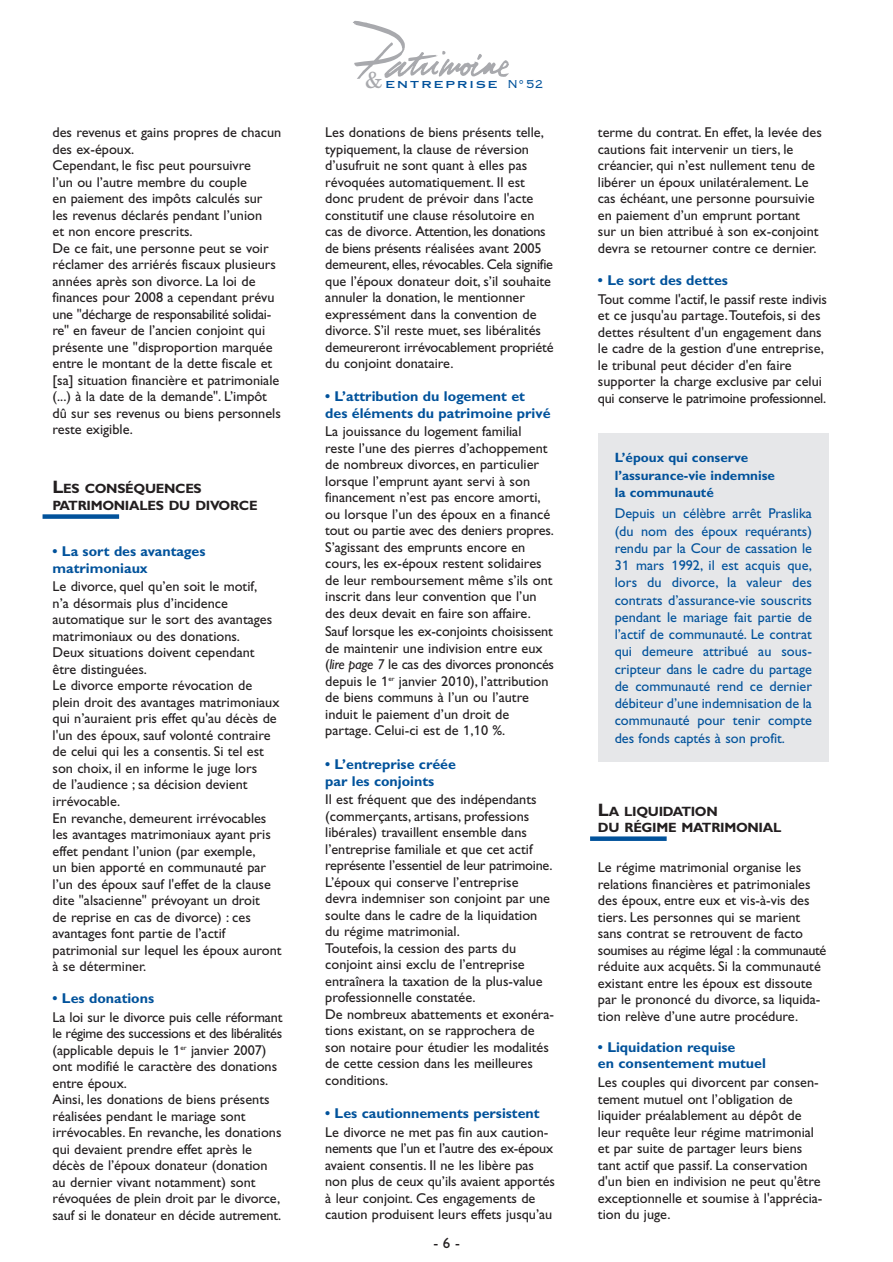
<style>
.page{position:relative;width:893px;height:1262px;background:#fff}
.page>*{position:absolute;margin:0;border:0;box-sizing:border-box;transform-origin:0 0}
.t1{font:22.2px "New Century Schlbk";color:#a8a9ad}
.t2{font:15px "Gill Sans";color:#231f20}
.t3{font:14.25px/16.5px "Gill Sans";color:#231f20}
.t4{font:14.25px/17.2px "Gill Sans";color:#01529b;text-align:justify}
.t5{font:700 14.25px/16.5px "Gill Sans";color:#01529b}
.t6{font:700 13.5px/16.5px "Gill Sans";letter-spacing:-.02em;color:#231f20}
.t7{font:700 13.5px/17.2px "Gill Sans";color:#01529b}
.t8{font:9.6px "Copperplate Thirty One AB";letter-spacing:.18em;color:#01519b;scale:1.2 1}
.s1{font-size:18px}
.s2{font-family:"Frutiger";font-size:13.5px}
.s3{font-family:"Copperplate Thirty Two BC";font-size:15px;color:#01529b}
.s4{font-style:italic}
</style>
<div class="page">
<svg style="left:353px;top:21px;width:156px;height:58px"></svg>
<div style="left:43px;top:514px;width:76px;height:5px;background:#01529b"></div>
<div style="left:598px;top:433px;width:230px;height:328px;background:#e6e7e9"></div>
<div style="left:590px;top:836px;width:76px;height:5px;background:#01529b"></div>
<p class="t3" style="left:53px;top:126px;width:230px">des revenus et gains propres de chacun des ex-époux.<br>Cependant, le fisc peut poursuivre<br>l’un ou l’autre membre du couple<br>en paiement des impôts calculés sur les revenus déclarés pendant l’union<br>et non encore prescrits.<br>De ce fait, une personne peut se voir réclamer des arriérés fiscaux plusieurs années après son divorce. La loi de finances pour 2008 a cependant prévu une "décharge de responsabilité solidai&shy;re" en faveur de l’ancien conjoint qui présente une "disproportion marquée entre le montant de la dette fiscale et [sa] situation financière et patrimoniale (...) à la date de la demande". L’impôt dû sur ses revenus ou biens personnels reste exigible.</p>
<p class="t6" style="left:53px;top:482px;width:206px"><span class="s1">L</span>ES CONSÉQUENCES<br>PATRIMONIALES DU DIVORCE</p>
<p class="t5" style="left:53px;top:545px;width:154px">• La sort des avantages matrimoniaux</p>
<p class="t3" style="left:53px;top:580px;width:230px">Le divorce, quel qu’en soit le motif,<br>n’a désormais plus d’incidence automatique sur le sort des avantages matrimoniaux ou des donations.<br>Deux situations doivent cependant être distinguées.<br>Le divorce emporte révocation de plein droit des avantages matrimoniaux qui n’auraient pris effet qu'au décès de l'un des époux, sauf volonté contraire de celui qui les a consentis. Si tel est son choix, il en informe le juge lors<br>de l’audience ; sa décision devient irrévocable.<br>En revanche, demeurent irrévocables les avantages matrimoniaux ayant pris effet pendant l’union (par exemple,<br>un bien apporté en communauté par l’un des époux sauf l'effet de la clause dite "alsacienne" prévoyant un droit<br>de reprise en cas de divorce) : ces avantages font partie de l’actif patrimonial sur lequel les époux auront à se déterminer.</p>
<p class="t5" style="left:53px;top:991px;width:103px">• Les donations</p>
<p class="t3" style="left:53px;top:1010px;width:231px">La loi sur le divorce puis celle réformant le régime des successions et des libéralités (applicable depuis le <span class="s2">1</span><sup>er</sup> janvier 2007) ont modifié le caractère des donations entre époux.<br>Ainsi, les donations de biens présents réalisées pendant le mariage sont irrévocables. En revanche, les donations qui devaient prendre effet après le décès de l’époux donateur (donation au dernier vivant notamment) sont révoquées de plein droit par le divorce, sauf si le donateur en décide autrement.</p>
<h1 class="t1" style="left:365px;top:71px;width:20px">&amp;</h1>
<p class="t8" style="left:385px;top:79px;width:133px">ENTREPRISE <span class="s3">N°52</span></p>
<p class="t3" style="left:325px;top:126px;width:230px">Les donations de biens présents telle, typiquement, la clause de réversion d’usufruit ne sont quant à elles pas révoquées automatiquement. Il est donc prudent de prévoir dans l'acte constitutif une clause résolutoire en cas de divorce. Attention, les donations de biens présents réalisées avant 2005 demeurent, elles, révocables. Cela signifie que l’époux donateur doit, s’il souhaite annuler la donation, le mentionner expressément dans la convention de divorce. S’il reste muet, ses libéralités demeureront irrévocablement propriété du conjoint donataire.</p>
<p class="t5" style="left:325px;top:389px;width:227px">• L’attribution du logement et des éléments du patrimoine privé</p>
<p class="t3" style="left:325px;top:425px;width:230px">La jouissance du logement familial reste l’une des pierres d’achoppement de nombreux divorces, en particulier lorsque l’emprunt ayant servi à son financement n’est pas encore amorti, ou lorsque l’un des époux en a financé tout ou partie avec des deniers propres.<br>S’agissant des emprunts encore en cours, les ex-époux restent solidaires de leur remboursement même s’ils ont inscrit dans leur convention que l’un des deux devait en faire son affaire.</p>
<p class="t3" style="left:325px;top:625px;width:230px">Sauf lorsque les ex-conjoints choisissent de maintenir une indivision entre eux (<span class="s4">lire page 7</span> le cas des divorces prononcés depuis le <span class="s2">1</span><sup>er</sup> janvier 20<span class="s2">1</span>0), l’attribution de biens communs à l’un ou l’autre induit le paiement d’un droit de partage. Celui-ci est de <span class="s2">1</span>,<span class="s2">1</span>0 %.</p>
<p class="t5" style="left:325px;top:757px;width:132px">• L’entreprise créée par les conjoints</p>
<p class="t3" style="left:325px;top:792px;width:230px">Il est fréquent que des indépendants (commerçants, artisans, professions libérales) travaillent ensemble dans l’entreprise familiale et que cet actif représente l’essentiel de leur patrimoine.<br>L’époux qui conserve l’entreprise<br>devra indemniser son conjoint par une soulte dans le cadre de la liquidation du régime matrimonial.<br>Toutefois, la cession des parts du conjoint ainsi exclu de l’entreprise entraînera la taxation de la plus-value professionnelle constatée.<br>De nombreux abattements et exonéra&shy;tions existant, on se rapprochera de son notaire pour étudier les modalités de cette cession dans les meilleures conditions.</p>
<p class="t5" style="left:325px;top:1106px;width:216px">• Les cautionnements persistent</p>
<p class="t3" style="left:325px;top:1125px;width:231px">Le divorce ne met pas fin aux caution&shy;nements que l’un et l’autre des ex-époux avaient consentis. Il ne les libère pas non plus de ceux qu’ils avaient apportés à leur conjoint. Ces engagements de caution produisent leurs effets jusqu’au</p>
<p class="t2" style="left:433px;top:1237px;width:28px">- 6 -</p>
<p class="t3" style="left:598px;top:126px;width:225px">terme du contrat. En effet, la levée des cautions fait intervenir un tiers, le créancier, qui n’est nullement tenu de libérer un époux unilatéralement. Le cas échéant, une personne poursuivie en paiement d’un emprunt portant sur un bien attribué à son ex-conjoint devra se retourner contre ce dernier.</p>
<p class="t5" style="left:598px;top:274px;width:132px">• Le sort des dettes</p>
<p class="t3" style="left:598px;top:292px;width:230px">Tout comme l'actif, le passif reste indivis et ce jusqu'au partage.Toutefois, si des dettes résultent d'un engagement dans le cadre de la gestion d'une entreprise, le tribunal peut décider d'en faire supporter la charge exclusive par celui qui conserve le patrimoine professionnel.</p>
<p class="t7" style="left:614px;top:450px;width:162px">L’époux qui conserve l’assurance-vie indemnise la communauté</p>
<p class="t4" style="left:614px;top:506px;width:199px">Depuis un célèbre arrêt Praslika (du nom des époux requérants) rendu par la Cour de cassation le 3<span class="s2">1</span> mars <span class="s2">1</span>992, il est acquis que, lors du divorce, la valeur des contrats d’assurance-vie souscrits pendant le mariage fait partie de l’actif de communauté. Le contrat qui demeure attribué au sous&shy;cripteur dans le cadre du partage de communauté rend ce dernier débiteur d’une indemnisation de la communauté pour tenir compte des fonds captés à son profit.</p>
<p class="t6" style="left:598px;top:804px;width:185px"><span class="s1">L</span>A LIQUIDATION<br>DU RÉGIME MATRIMONIAL</p>
<p class="t3" style="left:598px;top:860px;width:230px">Le régime matrimonial organise les relations financières et patrimoniales des époux, entre eux et vis-à-vis des tiers. Les personnes qui se marient sans contrat se retrouvent de facto soumises au régime légal : la communauté réduite aux acquêts. Si la communauté existant entre les époux est dissoute par le prononcé du divorce, sa liquida&shy;tion relève d’une autre procédure.</p>
<p class="t5" style="left:598px;top:1040px;width:169px">• Liquidation requise<br>en consentement mutuel</p>
<p class="t3" style="left:598px;top:1075px;width:226px">Les couples qui divorcent par consen&shy;tement mutuel ont l’obligation de liquider préalablement au dépôt de leur requête leur régime matrimonial et par suite de partager leurs biens tant actif que passif. La conservation d'un bien en indivision ne peut qu'être exceptionnelle et soumise à l'apprécia&shy;tion du juge.</p>
</div>
